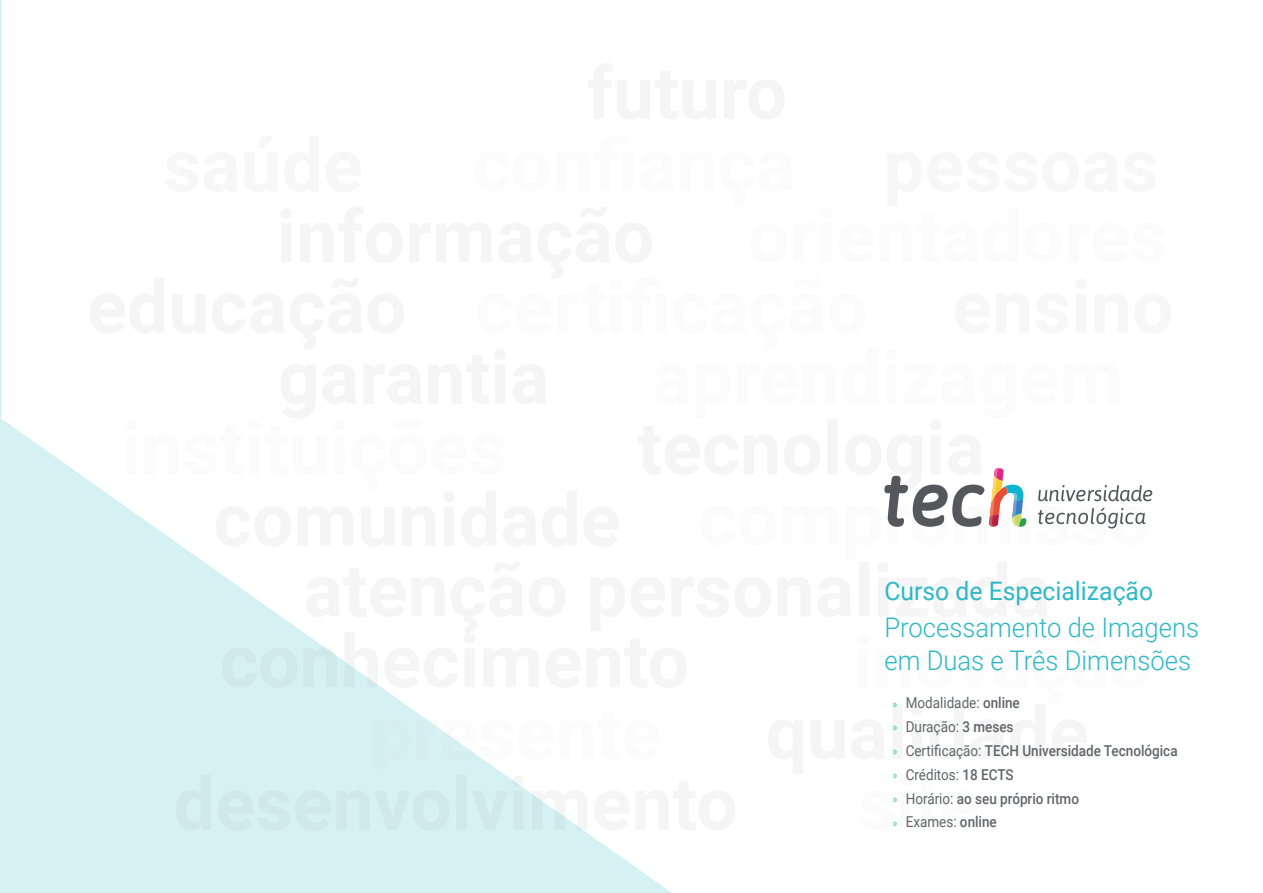
<style>
.page{position:relative;width:1263px;height:893px;background:#fff}
.page>*{position:absolute;margin:0;border:0;box-sizing:border-box;transform-origin:0 0}
.t1{font:300 27px/33px "Roboto";color:#2db8c5;scale:.95 1}
.t2{font:25.5px "Roboto";color:#2db8c5}
.t3{font:500 15px/23.7px "Roboto";color:#61646a;scale:.9 1}
.s1{font-family:"Myriad Pro";font-weight:400;font-size:12px;color:#2db8c5}
.s2{font-weight:400}
</style>
<div class="page">
<svg style="left:0;top:418px;width:672px;height:475px;background:#daf2f4"></svg>
<svg style="left:306px;top:561px;width:366px;height:71px"></svg>
<svg style="left:222px;top:632px;width:450px;height:56px"></svg>
<svg style="left:176px;top:711px;width:496px;height:119px"></svg>
<svg style="left:90px;top:418px;width:1063px;height:142px"></svg>
<h2 class="t2" style="left:884px;top:573px;width:270px">Curso de Especialização</h2>
<h1 class="t1" style="left:884px;top:610px;width:333px">Processamento de Imagens em Duas e Três Dimensões</h1>
<p class="t3" style="left:893px;top:691px;width:318px"><span class="s1">»</span> <span class="s2">Modalidade:</span> online<br><span class="s1">»</span> <span class="s2">Duração:</span> 3 meses<br><span class="s1">»</span> <span class="s2">Certificação:</span> TECH Universidade Tecnológica <span class="s1">»</span> <span class="s2">Créditos:</span> 18 ECTS<br><span class="s1">»</span> <span class="s2">Horário:</span> ao seu próprio ritmo<br><span class="s1">»</span> <span class="s2">Exames:</span> online</p>
</div>
